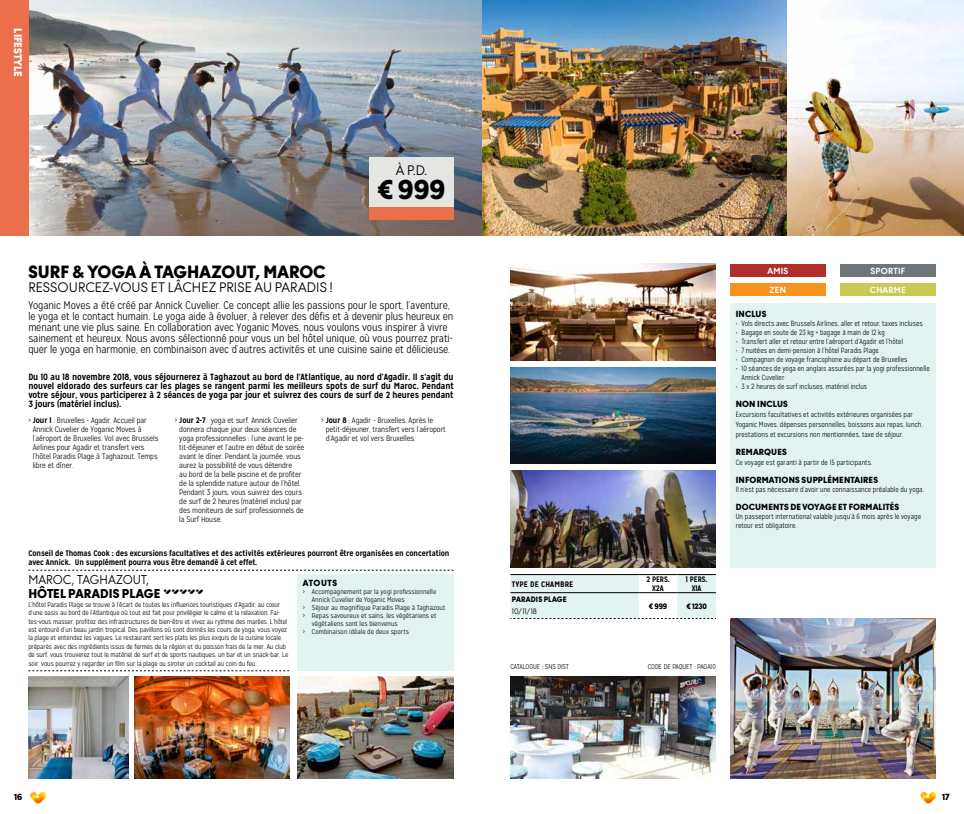
<style>
.page{position:relative;width:964px;height:814px;background:#fff}
.page>*{position:absolute;margin:0;border:0;box-sizing:border-box;transform-origin:0 0}
.t1{font:900 27.6px "Thomas Headline";color:#000}
.t2{font:900 18px "Thomas Headline";color:#000}
.t3{font:300 14px "Thomas Headline";letter-spacing:.005em;color:#000}
.t4{font:900 13px "Thomas Headline";letter-spacing:.005em;color:#000}
.t5{font:300 13px "Thomas Headline";color:#000}
.t6{font:900 11.2px "Thomas Headline";color:#fff}
.t7{font:300 11px/11px "Mission Gothic";letter-spacing:-.01em;color:#000}
.t8{font:700 9px/9px "Mission Gothic";letter-spacing:-.01em;color:#000;text-align:justify}
.t9{font:900 9px "Thomas Headline";letter-spacing:.02em;color:#000}
.t10{font:700 9px "Thomas Headline";letter-spacing:.02em;color:#fff}
.t11{font:300 8px/9px "Mission Gothic";letter-spacing:-.01em;color:#000}
.t12{font:700 8px/9px "Mission Gothic";letter-spacing:-.01em;color:#000}
.t13{font:900 8px "Thomas Headline";letter-spacing:.015em;color:#000;scale:.95 1}
.t14{font:700 8px/9px "Mission Gothic";letter-spacing:-.01em;color:#000;text-align:center;scale:.95 1}
.t15{font:300 8px "Thomas Headline";color:#000;scale:.95 1}
.t16{font:7.6px "Thomas Prize Grading Alt";color:#000}
.t17{font:300 7.5px/9px "Mission Gothic";letter-spacing:.005em;color:#000;scale:.95 1}
.t18{font:300 7px/8.4px "Mission Gothic";letter-spacing:-.01em;color:#000}
.t19{font:300 7px "Mission Gothic";letter-spacing:.01em;color:#000}
.s1{font-weight:700}
</style>
<div class="page">
<svg style="left:920px;top:792px;width:15px;height:11px"></svg>
<svg style="left:30px;top:792px;width:15px;height:11px"></svg>
<img style="left:28px;top:0;width:758px;height:236px">
<img style="left:730px;top:618px;width:205px;height:160px">
<img style="left:786px;top:0;width:178px;height:236px">
<img style="left:28px;top:676px;width:101px;height:102px">
<img style="left:482px;top:0;width:304px;height:235px">
<img style="left:510px;top:471px;width:206px;height:96px">
<img style="left:510px;top:676px;width:206px;height:102px">
<img style="left:510px;top:367px;width:206px;height:97px">
<img style="left:510px;top:264px;width:206px;height:96px">
<img style="left:298px;top:676px;width:156px;height:102px">
<img style="left:134px;top:676px;width:155px;height:102px">
<div style="left:730px;top:264px;width:96px;height:12px;background:#b22e2a"></div>
<div style="left:840px;top:264px;width:95px;height:12px;background:#6f767b"></div>
<div style="left:730px;top:283px;width:96px;height:13px;background:#f7941e"></div>
<div style="left:840px;top:283px;width:95px;height:13px;background:#c8ca58"></div>
<div style="left:369px;top:157px;width:85px;height:50px;background:#e5e6e3"></div>
<div style="left:730px;top:303px;width:205px;height:264px;background:#e3f3f1"></div>
<div style="left:0;top:0;width:28px;height:236px;background:#eb6f4d"></div>
<svg style="left:510px;top:574px;width:206px;height:45px"></svg>
<div style="left:369px;top:207px;width:85px;height:13px;background:#eb6f4d"></div>
<div style="left:297px;top:574px;width:157px;height:97px;background:#e3f3f1"></div>
<svg style="left:28px;top:570px;width:426px;height:1px"></svg>
<svg style="left:28px;top:670px;width:261px;height:1px"></svg>
<h3 class="t6" style="left:25px;top:28px;width:50px;rotate:90deg">LIFESTYLE</h3>
<h2 class="t2" style="left:28px;top:261px;width:299px">SURF &amp; YOGA À TAGHAZOUT, MAROC</h2>
<h3 class="t3" style="left:28px;top:279px;width:306px">RESSOURCEZ-VOUS ET LÂCHEZ PRISE AU PARADIS !</h3>
<h3 class="t3" style="left:396px;top:162px;width:33px">À P.D.</h3>
<h1 class="t1" style="left:377px;top:173px;width:70px">€ 999</h1>
<p class="t7" style="left:28px;top:299px;width:426px">Yoganic Moves a été créé par Annick Cuvelier. Ce concept allie les passions pour le sport, l’aventure, le yoga et le contact humain. Le yoga aide à évoluer, à relever des défis et à devenir plus heureux en menant une vie plus saine. En collaboration avec Yoganic Moves, nous voulons vous inspirer à vivre sainement et heureux. Nous avons sélectionné pour vous un bel hôtel unique, où vous pourrez prati&shy;quer le yoga en harmonie, en combinaison avec d’autres activités et une cuisine saine et délicieuse.</p>
<p class="t8" style="left:28px;top:372px;width:427px">Du 10 au 18 novembre 2018, vous séjournerez à Taghazout au bord de l’Atlantique, au nord d’Agadir. Il s’agit du nouvel eldorado des surfeurs car les plages se rangent parmi les meilleurs spots de surf du Maroc. Pendant votre séjour, vous participerez à 2 séances de yoga par jour et suivrez des cours de surf de 2 heures pendant 3 jours (matériel inclus).</p>
<p class="t11" style="left:33px;top:415px;width:127px;text-indent:-4px">&gt; <span class="s1">Jour 1</span> : Bruxelles - Agadir. Accueil par Annick Cuvelier de Yoganic Moves à l’aéroport de Bruxelles. Vol avec Brussels Airlines pour Agadir et transfert vers l’hôtel Paradis Plage à Taghazout. Temps libre et dîner.</p>
<p class="t11" style="left:179px;top:415px;width:126px;text-indent:-4px">&gt; <span class="s1">Jour 2-7</span> : yoga et surf. Annick Cuvelier donnera chaque jour deux séances de yoga professionnelles : l’une avant le pe&shy;tit-déjeuner et l’autre en début de soirée avant le dîner. Pendant la journée, vous aurez la possibilité de vous détendre<br>au bord de la belle piscine et de profiter de la splendide nature autour de l’hôtel.<br>Pendant 3 jours, vous suivrez des cours de surf de 2 heures (matériel inclus) par des moniteurs de surf professionnels de la Surf House.</p>
<p class="t11" style="left:326px;top:415px;width:122px;text-indent:-4px">&gt; <span class="s1">Jour 8</span> : Agadir - Bruxelles. Après le petit-déjeuner, transfert vers l’aéroport d’Agadir et vol vers Bruxelles.</p>
<p class="t12" style="left:28px;top:548px;width:423px">Conseil de Thomas Cook : des excursions facultatives et des activités extérieures pourront être organisées en concertation avec Annick. Un supplément pourra vous être demandé à cet effet.</p>
<h3 class="t5" style="left:28px;top:572px;width:122px">MAROC, TAGHAZOUT,</h3>
<h3 class="t4" style="left:28px;top:586px;width:133px">HÔTEL PARADIS PLAGE</h3>
<p class="t18" style="left:28px;top:600px;width:253px">L’hôtel Paradis Plage se trouve à l’écart de toutes les influences touristiques d’Agadir, au cœur</p>
<p class="t16" style="left:164px;top:588px;width:41px">g</p>
<p class="t18" style="left:28px;top:608px;width:261px">d’une oasis au bord de l’Atlantique où tout est fait pour privilégier le calme et la relaxation. Fai&shy;tes-vous masser, profitez des infrastructures de bien-être et vivez au rythme des marées. L’hôtel est entouré d’un beau jardin tropical. Des pavillons où sont donnés les cours de yoga, vous voyez la plage et entendez les vagues. Le restaurant sert les plats les plus exquis de la cuisine locale, préparés avec des ingrédients issus de fermes de la région et du poisson frais de la mer. Au club de surf, vous trouverez tout le matériel de surf et de sports nautiques, un bar et un snack-bar. Le soir, vous pourrez y regarder un film sur la plage ou siroter un cocktail au coin du feu.</p>
<p class="t9" style="left:303px;top:577px;width:36px">ATOUTS</p>
<p class="t19" style="left:303px;top:587px;width:135px">&gt; Accompagnement par la yogi professionnelle</p>
<p class="t18" style="left:312px;top:595px;width:94px">Annick Cuvelier de Yoganic Moves</p>
<p class="t18" style="left:303px;top:603px;width:144px">&gt; Séjour au magnifique Paradis Plage à Taghazout</p>
<p class="t18" style="left:303px;top:611px;width:135px">&gt; Repas savoureux et sains, les végétariens et</p>
<p class="t19" style="left:312px;top:619px;width:87px">végétaliens sont les bienvenus</p>
<p class="t19" style="left:303px;top:627px;width:108px">&gt; Combinaison idéale de deux sports</p>
<p class="t12" style="left:512px;top:579px;width:63px">TYPE DE CHAMBRE</p>
<p class="t14" style="left:646px;top:575px;width:26px">2 PERS.<br>X2A</p>
<p class="t14" style="left:686px;top:575px;width:24px">1 PERS.<br>X1A</p>
<p class="t13" style="left:512px;top:593px;width:59px">PARADIS PLAGE</p>
<p class="t13" style="left:649px;top:601px;width:21px">€ 999</p>
<p class="t13" style="left:686px;top:601px;width:23px">€ 1230</p>
<p class="t15" style="left:512px;top:607px;width:28px">10/11/18</p>
<p class="t18" style="left:510px;top:662px;width:60px">CATALOGUE : SNS DIST</p>
<p class="t18" style="left:648px;top:662px;width:70px">CODE DE PAQUET : PAGA10</p>
<p class="t10" style="left:767px;top:265px;width:22px">AMIS</p>
<p class="t10" style="left:870px;top:265px;width:36px">SPORTIF</p>
<p class="t10" style="left:769px;top:284px;width:18px">ZEN</p>
<p class="t10" style="left:870px;top:284px;width:37px">CHARME</p>
<p class="t9" style="left:736px;top:308px;width:32px">INCLUS</p>
<p class="t17" style="left:736px;top:319px;width:198px">• Vols directs avec Brussels Airlines, aller et retour, taxes incluses</p>
<p class="t17" style="left:736px;top:328px;width:159px">• Bagage en soute de 23 kg + bagage à main de 12 kg</p>
<p class="t17" style="left:736px;top:337px;width:178px">• Transfert aller et retour entre l’aéroport d’Agadir et l’hôtel</p>
<p class="t17" style="left:736px;top:346px;width:152px">• 7 nuitées en demi-pension à l’hôtel Paradis Plage</p>
<p class="t17" style="left:736px;top:355px;width:182px">• Compagnon de voyage francophone au départ de Bruxelles</p>
<p class="t17" style="left:741px;top:364px;width:200px;text-indent:-6px">• 10 séances de yoga en anglais assurées par la yogi professionnelle<br>Annick Cuvelier</p>
<p class="t17" style="left:736px;top:382px;width:140px">• 3 x 2 heures de surf incluses, matériel inclus</p>
<p class="t9" style="left:736px;top:398px;width:54px">NON INCLUS</p>
<p class="t17" style="left:736px;top:409px;width:198px;line-height:10px">Excursions facultatives et activités extérieures organisées par<br>Yoganic Moves, dépenses personnelles, boissons aux repas, lunch, prestations et excursions non mentionnées, taxe de séjour.</p>
<p class="t9" style="left:736px;top:446px;width:53px">REMARQUES</p>
<p class="t17" style="left:736px;top:458px;width:145px">Ce voyage est garanti à partir de 15 participants.</p>
<p class="t9" style="left:736px;top:474px;width:144px">INFORMATIONS SUPPLÉMENTAIRES</p>
<p class="t17" style="left:736px;top:485px;width:200px">Il n’est pas nécessaire d’avoir une connaissance préalable du yoga.</p>
<p class="t9" style="left:736px;top:501px;width:165px">DOCUMENTS DE VOYAGE ET FORMALITÉS</p>
<p class="t17" style="left:736px;top:512px;width:196px">Un passeport international valable jusqu’à 6 mois après le voyage retour est obligatoire.</p>
<p class="t9" style="left:14px;top:791px;width:10px">16</p>
<p class="t9" style="left:942px;top:791px;width:9px">17</p>
</div>
